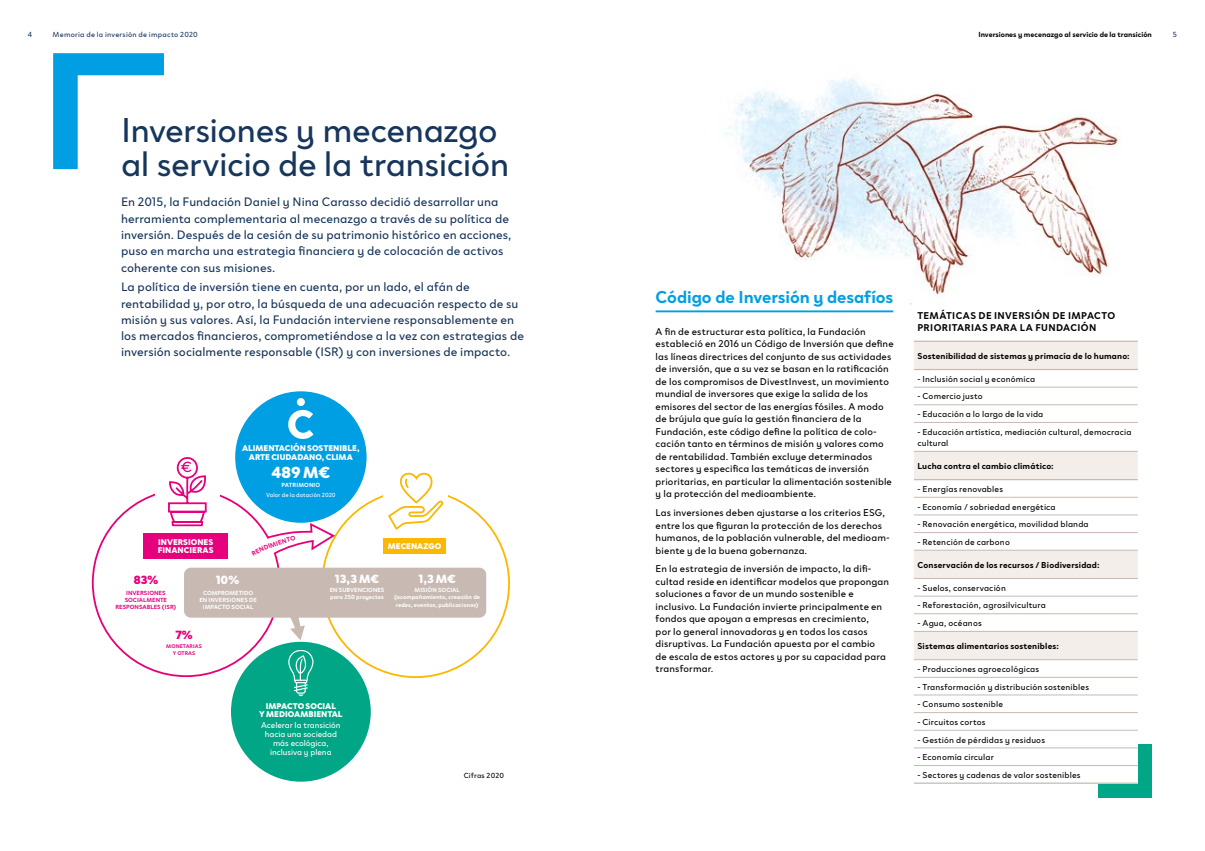
<style>
.page{position:relative;width:1205px;height:851px;background:#fff}
.page>*{position:absolute;margin:0;border:0;box-sizing:border-box;transform-origin:0 0}
.t1{font:35px/33.8px "Clother";letter-spacing:-.015em;color:#17365c}
.t2{font:700 17.5px "Clother";letter-spacing:-.005em;color:#009fe3}
.t3{font:900 16.38px "Clother";color:#fff}
.t4{font:12.5px/16.2px "Clother";letter-spacing:.005em;color:#17365c}
.t5{font:900 12.12px "Clother";color:#fff}
.t6{font:900 12.12px "Clother";color:#e6007d}
.t7{font:10px/12.5px "Clother";letter-spacing:.015em;color:#000}
.t8{font:700 10px/11.2px "Clother";letter-spacing:.035em;color:#000}
.t9{font:8.75px/11.2px "Clother";letter-spacing:.02em;color:#000}
.t10{font:700 8.75px "Clother";letter-spacing:.015em;color:#000}
.t11{font:900 8.5px/8.5px "Clother";color:#fff;text-align:center}
.t12{font:8.5px/9.1px "Clother";letter-spacing:-.005em;color:#fff;text-align:center}
.t13{font:700 7.5px "Clother";color:#000}
.t14{font:7.5px "Clother";letter-spacing:.035em;color:#17365c}
.t15{font:7.5px "Clother";letter-spacing:.035em;color:#000}
.t16{font:700 6px/7.2px "Clother";letter-spacing:.005em;color:#fff;text-align:center}
.t17{font:700 6px/7.2px "Clother";letter-spacing:.01em;color:#e6007d;text-align:center}
.t18{font:6px "Clother";letter-spacing:.005em;color:#fff}
.t19{font:700 6px "Clother";letter-spacing:.025em;color:#fff}
.t20{font:700 5.5px/7.2px "Clother";letter-spacing:.01em;color:#e6007d;text-align:center}
</style>
<div class="page">
<div style="left:1098px;top:744px;width:54px;height:53px;background:#00a685"></div>
<img style="left:706px;top:78px;width:412px;height:235px">
<hr style="left:656px;top:310px;width:237px;height:2px;background:#009fe3">
<div style="left:914px;top:306px;width:224px;height:477px;background:#fff"></div>
<svg style="left:914px;top:342px;width:224px;height:317px"></svg>
<hr style="left:914px;top:340px;width:224px;height:2px;background:#c8bab3">
<hr style="left:914px;top:369px;width:224px;height:1px;background:#c8bab3">
<hr style="left:914px;top:479px;width:224px;height:1px;background:#c8bab3">
<hr style="left:914px;top:782px;width:224px;height:1px;background:#c8bab3">
<hr style="left:914px;top:387px;width:224px;height:1px;background:#c8bab3">
<hr style="left:914px;top:404px;width:224px;height:1px;background:#c8bab3">
<hr style="left:914px;top:422px;width:224px;height:1px;background:#c8bab3">
<hr style="left:914px;top:451px;width:224px;height:1px;background:#c8bab3">
<hr style="left:914px;top:497px;width:224px;height:1px;background:#c8bab3">
<hr style="left:914px;top:514px;width:224px;height:1px;background:#c8bab3">
<hr style="left:914px;top:532px;width:224px;height:1px;background:#c8bab3">
<hr style="left:914px;top:549px;width:224px;height:1px;background:#c8bab3">
<hr style="left:914px;top:578px;width:224px;height:1px;background:#c8bab3">
<hr style="left:914px;top:595px;width:224px;height:1px;background:#c8bab3">
<hr style="left:914px;top:613px;width:224px;height:1px;background:#c8bab3">
<hr style="left:914px;top:631px;width:224px;height:1px;background:#c8bab3">
<hr style="left:914px;top:659px;width:224px;height:1px;background:#c8bab3">
<hr style="left:914px;top:677px;width:224px;height:1px;background:#c8bab3">
<hr style="left:914px;top:694px;width:224px;height:1px;background:#c8bab3">
<hr style="left:914px;top:712px;width:224px;height:1px;background:#c8bab3">
<hr style="left:914px;top:729px;width:224px;height:1px;background:#c8bab3">
<hr style="left:914px;top:747px;width:224px;height:1px;background:#c8bab3">
<hr style="left:914px;top:765px;width:224px;height:1px;background:#c8bab3">
<svg style="left:53px;top:53px;width:111px;height:116px"></svg>
<svg style="left:91px;top:487px;width:246px;height:191px"></svg>
<div style="left:155px;top:456px;width:65px;height:54px;background:#fff"></div>
<div style="left:184px;top:567px;width:302px;height:50px;background:#c8bab3;border-radius:7px"></div>
<div style="left:384px;top:537px;width:62px;height:16px;background:#fbb800"></div>
<div style="left:231px;top:641px;width:140px;height:140px;background:#00a685;border-radius:50%"></div>
<svg style="left:282px;top:617px;width:23px;height:23px"></svg>
<div style="left:143px;top:533px;width:85px;height:25px;background:#e6007d"></div>
<div style="left:235px;top:391px;width:132px;height:131px;background:#009fe3;border-radius:50%"></div>
<div style="left:297px;top:398px;width:8px;height:8px;background:#fff;border-radius:50%"></div>
<svg style="left:288px;top:410px;width:25px;height:29px"></svg>
<svg style="left:288px;top:650px;width:26px;height:46px"></svg>
<svg style="left:388px;top:472px;width:56px;height:58px"></svg>
<svg style="left:167px;top:457px;width:41px;height:76px"></svg>
<svg style="left:251px;top:535px;width:44px;height:20px"></svg>
<p class="t14" style="left:28px;top:28px;width:6px">4</p>
<p class="t14" style="left:53px;top:28px;width:147px">Memoria de la inversión de impacto 2020</p>
<p class="t13" style="left:978px;top:30px;width:175px">Inversiones y mecenazgo al servicio de la transición</p>
<p class="t14" style="left:1173px;top:29px;width:6px">5</p>
<h1 class="t1" style="left:121px;top:113px;width:390px">Inversiones y mecenazgo al servicio de la transición</h1>
<p class="t4" style="left:121px;top:194px;width:392px">En 2015, la Fundación Daniel y Nina Carasso decidió desarrollar una herramienta complementaria al mecenazgo a través de su política de inversión. Después de la cesión de su patrimonio histórico en acciones, puso en marcha una estrategia financiera y de colocación de activos coherente con sus misiones.</p>
<p class="t4" style="left:121px;top:279px;width:404px">La política de inversión tiene en cuenta, por un lado, el afán de rentabilidad y, por otro, la búsqueda de una adecuación respecto de su misión y sus valores. Así, la Fundación interviene responsablemente en los mercados financieros, comprometiéndose a la vez con estrategias de inversión socialmente responsable (ISR) y con inversiones de impacto.</p>
<h2 class="t2" style="left:656px;top:287px;width:239px">Código de Inversión y desafíos</h2>
<p class="t7" style="left:656px;top:325px;width:240px">A fin de estructurar esta política, la Fundación estableció en 2016 un Código de Inversión que define las líneas directrices del conjunto de sus actividades de inversión, que a su vez se basan en la ratificación de los compromisos de DivestInvest, un movimiento mundial de inversores que exige la salida de los emisores del sector de las energías fósiles. A modo de brújula que guía la gestión financiera de la Fundación, este código define la política de colo&shy;cación tanto en términos de misión y valores como de rentabilidad. También excluye determinados sectores y especifica las temáticas de inversión prioritarias, en particular la alimentación sostenible y la protección del medioambiente.</p>
<p class="t7" style="left:656px;top:506px;width:236px">Las inversiones deben ajustarse a los criterios ESG, entre los que figuran la protección de los derechos humanos, de la población vulnerable, del medioam&shy;biente y de la buena gobernanza.</p>
<p class="t7" style="left:656px;top:562px;width:235px">En la estrategia de inversión de impacto, la difi&shy;cultad reside en identificar modelos que propongan soluciones a favor de un mundo sostenible e inclusivo. La Fundación invierte principalmente en fondos que apoyan a empresas en crecimiento,<br>por lo general innovadoras y en todos los casos disruptivas. La Fundación apuesta por el cambio<br>de escala de estos actores y por su capacidad para transformar.</p>
<p class="t11" style="left:242px;top:444px;width:119px">ALIMENTACIÓN SOSTENIBLE,<br>ARTE CIUDADANO, CLIMA</p>
<h3 class="t3" style="left:271px;top:462px;width:60px">489 M€</h3>
<p class="t19" style="left:281px;top:481px;width:40px">PATRIMONIO</p>
<p class="t18" style="left:266px;top:490px;width:71px">Valor de la dotación 2020</p>
<p class="t11" style="left:158px;top:537px;width:57px;text-align:left">INVERSIONES<br>FINANCIERAS</p>
<p class="t11" style="left:388px;top:541px;width:55px">MECENAZGO</p>
<p class="t5" style="left:216px;top:573px;width:25px">10%</p>
<p class="t5" style="left:335px;top:571px;width:46px">13,3 M€</p>
<p class="t16" style="left:330px;top:586px;width:56px;text-align:left">EN SUBVENCIONES para 250 proyectos</p>
<p class="t5" style="left:418px;top:571px;width:39px">1,3 M€</p>
<p class="t16" style="left:394px;top:586px;width:87px">MISIÓN SOCIAL (acompañamiento, creación de redes, eventos, publicaciones)</p>
<p class="t6" style="left:133px;top:573px;width:26px">83%</p>
<p class="t17" style="left:115px;top:589px;width:62px">INVERSIONES<br>SOCIALMENTE<br>RESPONSABLES (ISR)</p>
<p class="t16" style="left:199px;top:589px;width:59px">COMPROMETIDO<br>EN INVERSIONES DE<br>IMPACTO SOCIAL</p>
<p class="t6" style="left:175px;top:628px;width:19px">7%</p>
<p class="t20" style="left:166px;top:642px;width:37px">MONETARIAS<br>Y OTRAS</p>
<p class="t11" style="left:259px;top:701px;width:85px">IMPACTO SOCIAL<br>Y MEDIOAMBIENTAL</p>
<p class="t12" style="left:261px;top:720px;width:81px">Acelerar la transición hacia una sociedad más ecológica, inclusiva y plena</p>
<p class="t15" style="left:464px;top:769px;width:42px">Cifras 2020</p>
<p class="t8" style="left:917px;top:310px;width:199px">TEMÁTICAS DE INVERSIÓN DE IMPACTO<br>PRIORITARIAS PARA LA FUNDACIÓN</p>
<p class="t10" style="left:917px;top:350px;width:214px">Sostenibilidad de sistemas y primacía de lo humano:</p>
<p class="t9" style="left:917px;top:373px;width:119px">- Inclusión social y económica</p>
<p class="t9" style="left:917px;top:391px;width:67px">- Comercio justo</p>
<p class="t9" style="left:917px;top:408px;width:127px">- Educación a lo largo de la vida</p>
<p class="t9" style="left:917px;top:426px;width:215px">- Educación artística, mediación cultural, democracia cultural</p>
<p class="t10" style="left:917px;top:461px;width:138px">Lucha contra el cambio climático:</p>
<p class="t9" style="left:917px;top:483px;width:87px">- Energías renovables</p>
<p class="t9" style="left:917px;top:501px;width:140px">- Economía / sobriedad energética</p>
<p class="t9" style="left:917px;top:518px;width:173px">- Renovación energética, movilidad blanda</p>
<p class="t9" style="left:917px;top:536px;width:94px">- Retención de carbono</p>
<p class="t10" style="left:917px;top:559px;width:184px">Conservación de los recursos / Biodiversidad:</p>
<p class="t9" style="left:917px;top:582px;width:90px">- Suelos, conservación</p>
<p class="t9" style="left:917px;top:599px;width:130px">- Reforestación, agrosilvicultura</p>
<p class="t9" style="left:917px;top:617px;width:66px">- Agua, océanos</p>
<p class="t10" style="left:917px;top:640px;width:143px">Sistemas alimentarios sostenibles:</p>
<p class="t9" style="left:917px;top:663px;width:123px">- Producciones agroecológicas</p>
<p class="t9" style="left:917px;top:680px;width:173px">- Transformación y distribución sostenibles</p>
<p class="t9" style="left:917px;top:698px;width:87px">- Consumo sostenible</p>
<p class="t9" style="left:917px;top:716px;width:69px">- Circuitos cortos</p>
<p class="t9" style="left:917px;top:733px;width:129px">- Gestión de pérdidas y residuos</p>
<p class="t9" style="left:917px;top:751px;width:78px">- Economía circular</p>
<p class="t9" style="left:917px;top:769px;width:165px">- Sectores y cadenas de valor sostenibles</p>
</div>
